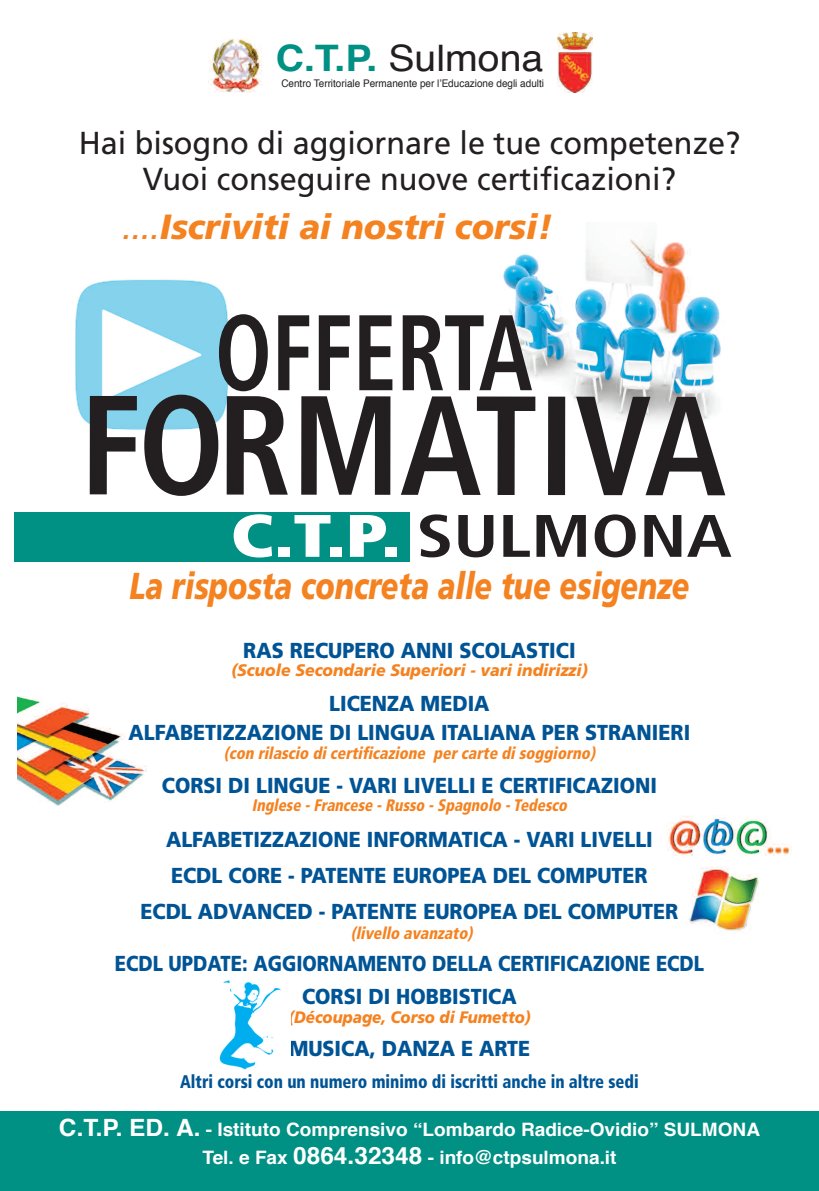
<style>
.page{position:relative;width:819px;height:1191px;background:#fff}
.page>*{position:absolute;margin:0;border:0;box-sizing:border-box;transform-origin:0 0}
.t1{font:700 condensed 140.96px "Frutiger";letter-spacing:-.015em;color:#231f20;scale:.94 1}
.t2{font:700 condensed 107.27px "Frutiger";color:#231f20;scale:.82 1}
.t3{font:700 condensed 59.85px "Frutiger";color:#231f20;scale:1.23 1}
.t4{font:italic 900 37.45px "Frutiger";color:#f58220;scale:.77 1}
.t5{font:36.49px "Helvetica";color:#231f20;scale:1.07 1}
.t6{font:italic 900 35px "Frutiger";color:#f58220;scale:.96 1}
.t7{font:31.76px/35.9px "Frutiger";color:#231f20;text-align:center;scale:.96 1}
.t8{font:900 21.7px/35.9px "Frutiger";color:#005495;text-align:center;scale:.91 1}
.t9{font:900 21.7px/32.5px "Frutiger";color:#005495;text-align:center;scale:.85 1}
.t10{font:700 18.46px/28.5px "Helvetica";color:#fff;text-align:center}
.t11{font:900 condensed 18.38px "Frutiger";color:#005495;scale:.91 1}
.t12{font:italic 900 condensed 16.62px "Frutiger";color:#f58220;scale:.95 1}
.t13{font:italic 900 16.62px "Frutiger";color:#f58220;scale:.95 1}
.t14{font:italic 900 condensed 16.62px "Frutiger";color:#f58220;scale:.91 1}
.t15{font:italic 900 16.62px "Frutiger";color:#f58220;scale:.91 1}
.t16{font:10.5px "Helvetica";color:#231f20;scale:.95 1}
.s1{font-weight:700;color:#009084}
.s2{font-weight:400}
.s3{font-weight:900;color:#fff}
.s4{font-size:23.8px}
</style>
<div class="page">
<img style="left:75px;top:279px;width:154px;height:151px">
<div style="left:0;top:1111px;width:819px;height:80px;background:#009084"></div>
<img style="left:503px;top:239px;width:218px;height:183px">
<div style="left:15px;top:512px;width:395px;height:49px;background:#009084"></div>
<img style="left:208px;top:38px;width:54px;height:55px">
<img style="left:558px;top:32px;width:34px;height:60px">
<img style="left:17px;top:696px;width:130px;height:110px">
<img style="left:667px;top:815px;width:125px;height:40px">
<img style="left:689px;top:866px;width:70px;height:67px">
<img style="left:219px;top:980px;width:62px;height:89px">
<h3 class="t5" style="left:276px;top:43px;width:251px"><span class="s1">C.T.P.</span> Sulmona</h3>
<p class="t16" style="left:281px;top:79px;width:278px">Centro Territoriale Permanente per l’Educazione degli adulti</p>
<h3 class="t7" style="left:79px;top:128px;width:690px">Hai bisogno di aggiornare le tue competenze?<br>Vuoi conseguire nuove certificazioni?</h3>
<h3 class="t6" style="left:122px;top:212px;width:449px"><span class="s2">....</span>Iscriviti ai nostri corsi!</h3>
<h2 class="t2" style="left:215px;top:310px;width:389px">OFFERTA</h2>
<h1 class="t1" style="left:80px;top:389px;width:689px">FORMATIVA</h1>
<h3 class="t3" style="left:230px;top:512px;width:409px"><span class="s3">C.T.P.</span> SULMONA</h3>
<h3 class="t4" style="left:129px;top:571px;width:729px">La risposta concreta alle tue esigenze</h3>
<p class="t8" style="left:243px;top:634px;width:366px">RAS RECUPERO ANNI SCOLASTICI</p>
<p class="t13" style="left:231px;top:663px;width:377px">(Scuole Secondarie Superiori - vari indirizzi)</p>
<p class="t8" style="left:129px;top:690px;width:618px;line-height:29.1px">LICENZA MEDIA<br>ALFABETIZZAZIONE DI LINGUA ITALIANA PER STRANIERI</p>
<p class="t12" style="left:224px;top:746px;width:395px">(con rilascio di certificazione per carte di soggiorno)</p>
<p class="t8" style="left:162px;top:769px;width:545px">CORSI DI LINGUE - VARI LIVELLI E CERTIFICAZIONI</p>
<p class="t14" style="left:252px;top:798px;width:351px">Inglese - Francese - Russo - Spagnolo - Tedesco</p>
<p class="t8" style="left:140px;top:823px;width:592px">ALFABETIZZAZIONE INFORMATICA - VARI LIVELLI<br>ECDL CORE - PATENTE EUROPEA DEL COMPUTER<br>ECDL ADVANCED - PATENTE EUROPEA DEL COMPUTER</p>
<p class="t12" style="left:351px;top:926px;width:133px">(livello avanzato)</p>
<p class="t9" style="left:115px;top:949px;width:694px">ECDL UPDATE: AGGIORNAMENTO DELLA CERTIFICAZIONE ECDL<br>CORSI DI HOBBISTICA</p>
<p class="t15" style="left:288px;top:1011px;width:268px">(Découpage, Corso di Fumetto)</p>
<p class="t8" style="left:288px;top:1032px;width:267px">MUSICA, DANZA E ARTE</p>
<p class="t11" style="left:180px;top:1074px;width:505px">Altri corsi con un numero minimo di iscritti anche in altre sedi</p>
<p class="t10" style="left:59px;top:1116px;width:702px"><span class="s4">C.T.P. ED. A.</span> - Istituto Comprensivo “Lombardo Radice-Ovidio” SULMONA<br>Tel. e Fax <span class="s4">0864.32348</span> - info@ctpsulmona.it</p>
</div>
